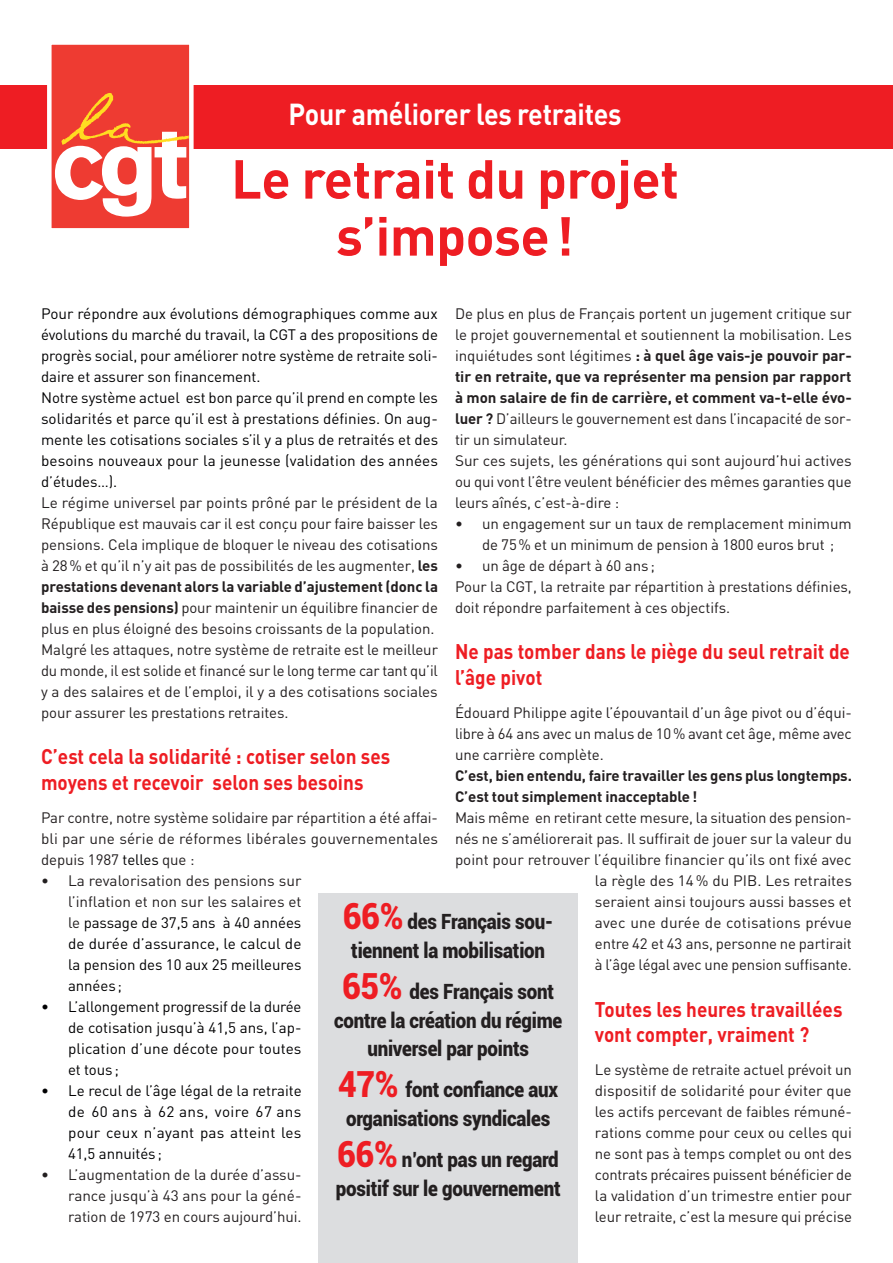
<style>
.page{position:relative;width:893px;height:1263px;background:#fff}
.page>*{position:absolute;margin:0;border:0;box-sizing:border-box;transform-origin:0 0}
.Titre_C{font:700 54px/57px "DIN";letter-spacing:-.01em;color:#ee1d23;text-align:center}
.surtitre{font:700 30px "DIN";letter-spacing:-.01em;color:#fff;scale:.89 1}
.Exergue{font:900 21px/28.5px "Roboto";letter-spacing:-.01em;color:#231f20;text-align:center;scale:.89 1}
.Inter_centré_2col_ro{font:700 21px/25.5px "DIN";color:#ee1d23;scale:.9 1}
.Texte{font:15px/21px "DIN";letter-spacing:-.005em;color:#231f20;text-align:justify}
.Texte-2{font:15px/21px "DIN";letter-spacing:-.005em;color:#000002;text-align:justify}
.Texte-3{font:700 15px/21px "DIN";letter-spacing:-.005em;color:#231f20}
.s1{font-weight:700}
.s2{color:#000002}
.s3{color:#231f20}
.s4{font-size:36px;color:#ee1d23}
</style>
<div class="page">
<div style="left:0;top:85px;width:893px;height:64px;background:#ee1d23"></div>
<div style="left:49px;top:43px;width:142px;height:187px;background:#ee3b32"></div>
<svg style="left:55px;top:93px;width:134px;height:124px"></svg>
<div style="left:47px;top:40px;width:147px;height:193px;border:4px solid #fff"></div>
<div style="left:318px;top:894px;width:260px;height:369px;background:#dcdddf"></div>
<p class="surtitre" style="left:289px;top:94px;width:376px">Pour améliorer les retraites</p>
<p class="Titre_C" style="left:231px;top:148px;width:449px">Le retrait du projet s’impose!</p>
<p class="Texte-2" style="left:41px;top:302px;width:398px">Pour répondre aux évolutions démographiques comme aux évolutions du marché du travail, la CGT a des propositions de progrès social, pour améliorer notre système de retraite soli&shy;daire et assurer son financement.</p>
<p class="Texte-2" style="left:41px;top:386px;width:399px">Notre système actuel est bon parce qu’il prend en compte les solidarités et parce qu’il est à prestations définies. On aug&shy;mente les cotisations sociales s’il y a plus de retraités et des besoins nouveaux pour la jeunesse (validation des années d’études…).</p>
<p class="Texte" style="left:41px;top:491px;width:398px">Le régime universel par points prôné par le président de la République est mauvais car il est conçu pour faire baisser les pensions. Cela implique de bloquer le niveau des cotisations à 28% et qu’il n’y ait pas de possibilités de les augmenter, <span class="s1">les prestations devenant alors la variable d’ajustement (donc la baisse des pensions)</span> pour maintenir un équilibre financier de plus en plus éloigné des besoins croissants de la population.</p>
<p class="Texte" style="left:41px;top:638px;width:398px">Malgré les attaques, notre système de retraite est le meilleur du monde, il est solide et financé sur le long terme car tant qu’il y a des salaires et de l’emploi, il y a des cotisations sociales pour assurer les prestations retraites.</p>
<p class="Inter_centré_2col_ro" style="left:41px;top:743px;width:389px">C’est cela la solidarité : cotiser selon ses moyens et recevoir selon ses besoins</p>
<p class="Texte" style="left:41px;top:806px;width:399px">Par contre, notre système solidaire par répartition a été affai&shy;bli par une série de réformes libérales gouvernementales depuis 1987 <span class="s2">telles</span> que :</p>
<p class="Texte-2" style="left:68px;top:869px;width:235px;text-indent:-27px"><span class="s3">• La revalorisation des pensions sur l’inflation et non sur les salaires et le</span> passage de 37,5 ans à 40 années de durée d’assurance, le calcul de la pension des 10 aux 25 meilleures années;</p>
<p class="Texte-2" style="left:68px;top:995px;width:235px;text-indent:-27px">• L’allongement progressif de la durée de cotisation jusqu’à 41,5 ans, l’ap&shy;plication d’une décote pour toutes et tous;</p>
<p class="Texte-2" style="left:68px;top:1079px;width:235px;text-indent:-27px">• Le recul de l’âge légal de la retraite de 60 ans à 62 ans, voire 67 ans pour ceux n’ayant pas atteint les 41,5 annuités;</p>
<p class="Texte" style="left:68px;top:1163px;width:235px;text-indent:-27px">• L’augmentation de la durée d’assu&shy;rance jusqu’à 43 ans pour la géné&shy;ration de 1973 en cours aujourd’hui.</p>
<p class="Texte" style="left:455px;top:302px;width:398px">De plus en plus de Français portent un jugement critique sur le projet gouvernemental et soutiennent la mobilisation. Les inquiétudes sont légitimes <span class="s1">: à quel âge vais-je pouvoir par&shy;tir en retraite, que va représenter ma pension par rapport à mon salaire de fin de carrière, et comment va-t-elle évo&shy;luer ?</span> D’ailleurs le gouvernement est dans l’incapacité de sor&shy;tir un simulateur.</p>
<p class="Texte" style="left:455px;top:449px;width:398px">Sur ces sujets, les générations qui sont aujourd’hui actives ou qui vont l’être veulent bénéficier des mêmes garanties que leurs aînés, c’est-à-dire :</p>
<p class="Texte" style="left:482px;top:512px;width:371px;text-indent:-27px">• un engagement sur un taux de remplacement minimum de 75% et un minimum de pension à 1800 euros brut ;</p>
<p class="Texte" style="left:455px;top:554px;width:201px">• un âge de départ à 60 ans;</p>
<p class="Texte" style="left:455px;top:575px;width:398px">Pour la CGT, la retraite par répartition à prestations définies, doit répondre parfaitement à ces objectifs.</p>
<p class="Inter_centré_2col_ro" style="left:455px;top:638px;width:440px">Ne pas tomber dans le piège du seul retrait de l’âge pivot</p>
<p class="Texte" style="left:455px;top:701px;width:398px">Édouard Philippe agite l’épouvantail d’un âge pivot ou d’équi&shy;libre à 64 ans avec un malus de 10% avant cet âge, même avec une carrière complète.</p>
<p class="Texte-3" style="left:455px;top:764px;width:398px">C’est, bien entendu, faire travailler les gens plus longtemps.<br>C’est tout simplement inacceptable!</p>
<p class="Texte" style="left:455px;top:806px;width:398px;text-align:right">Mais même en retirant cette mesure, la situation des pension&shy;nés ne s’améliorerait pas. Il suffirait de jouer sur la valeur du point pour retrouver l’équilibre financier qu’ils ont fixé avec la règle des 14% du PIB. Les retraites<br>seraient ainsi toujours aussi basses et<br>avec une durée de cotisations prévue<br>entre 42 et 43 ans, personne ne partirait<br>à l’âge légal avec une pension suffisante.</p>
<p class="Inter_centré_2col_ro" style="left:595px;top:995px;width:277px">Toutes les heures travaillées vont compter, vraiment ?</p>
<p class="Texte" style="left:595px;top:1058px;width:259px">Le système de retraite actuel prévoit un dispositif de solidarité pour éviter que les actifs percevant de faibles rémuné&shy;rations comme pour ceux ou celles qui ne sont pas à temps complet ou ont des contrats précaires puissent bénéficier de la validation d’un trimestre entier pour leur retraite, c’est la mesure qui précise</p>
<p class="Exergue" style="left:343px;top:907px;width:237px"><span class="s4">66%</span> des Français sou&shy;tiennent la mobilisation</p>
<p class="Exergue" style="left:334px;top:976px;width:258px"><span class="s4">65%</span> des Français sont contre la création du régime universel par points</p>
<p class="Exergue" style="left:338px;top:1075px;width:248px"><span class="s4">47%</span> font confiance aux organisations syndicales</p>
<p class="Exergue" style="left:336px;top:1144px;width:254px;text-align:left"><span class="s4">66%</span> n’ont pas un regard positif sur le gouvernement</p>
</div>
